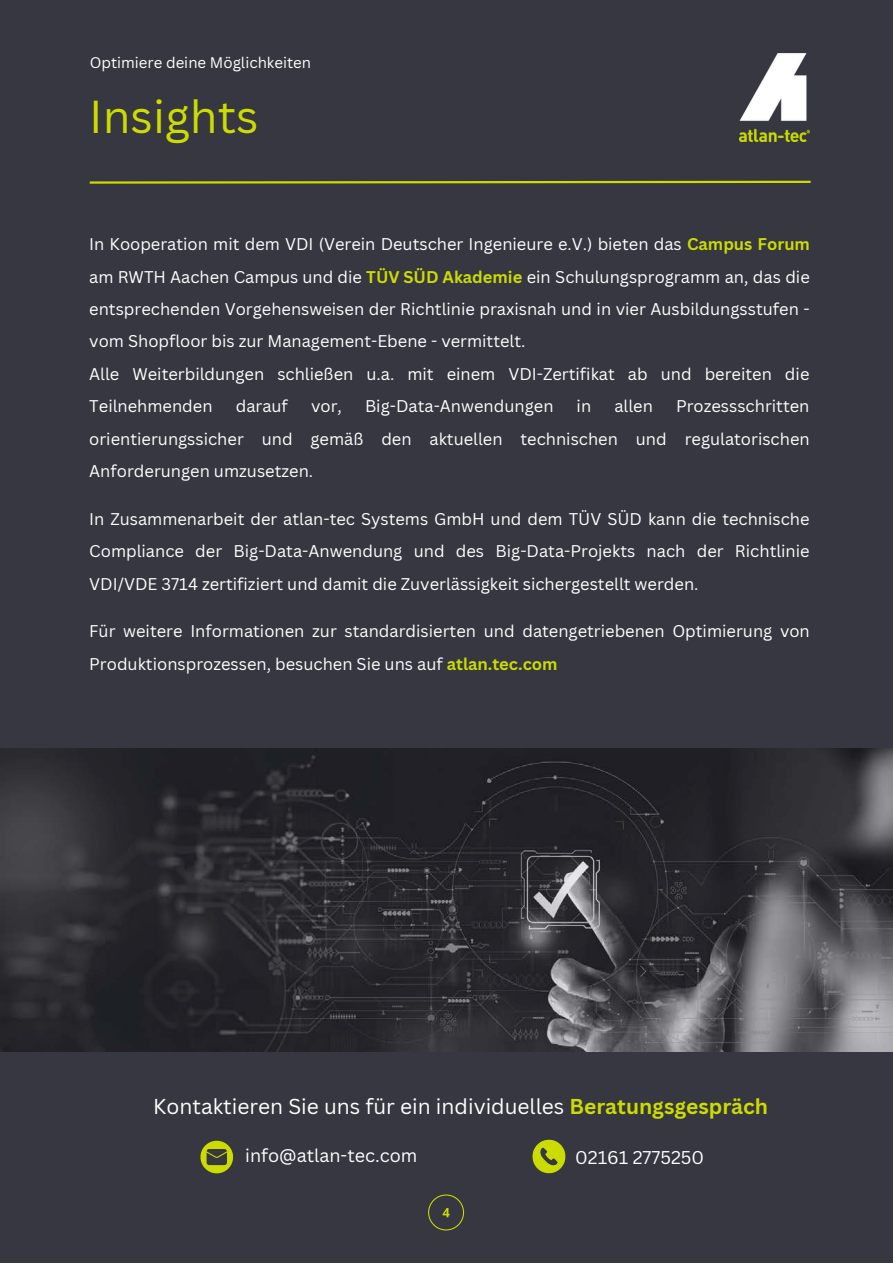
<style>
.page{position:relative;width:893px;height:1264px;background:#fff}
.page>*{position:absolute;margin:0;border:0;box-sizing:border-box;transform-origin:0 0}
.t1{font:45px "Canva Sans";color:#ccdc00}
.t2{font:21px "Canva Sans";color:#fff}
.t3{font:18px "Canva Sans";color:#fff}
.t4{font:16.5px/32.4px "Canva Sans";color:#fff;text-align:justify}
.t5{font:15px "Canva Sans";color:#fff}
.s1{font-weight:700;color:#ccdc00}
</style>
<div class="page">
<div style="left:0;top:0;width:892px;height:1262px;background:#363740"></div>
<svg style="left:89px;top:180px;width:722px;height:4px"></svg>
<img style="left:739px;top:54px;width:70px;height:88px">
<img style="left:0;top:748px;width:892px;height:303px">
<svg style="left:200px;top:1140px;width:33px;height:33px"></svg>
<svg style="left:428px;top:1194px;width:36px;height:36px"></svg>
<img style="left:532px;top:1139px;width:34px;height:35px">
<p class="t5" style="left:90px;top:52px;width:223px">Optimiere deine Möglichkeiten</p>
<p class="t1" style="left:89px;top:85px;width:171px">Insights</p>
<p class="t4" style="left:89px;top:227px;width:722px">In Kooperation mit dem VDI (Verein Deutscher Ingenieure e.V.) bieten das <span class="s1">Campus Forum </span>am RWTH Aachen Campus und die <span class="s1">TÜV SÜD Akademie</span> ein Schulungsprogramm an, das die entsprechenden Vorgehensweisen der Richtlinie praxisnah und in vier Ausbildungsstufen - vom Shopfloor bis zur Management-Ebene - vermittelt.</p>
<p class="t4" style="left:89px;top:357px;width:721px">Alle Weiterbildungen schließen u.a. mit einem VDI-Zertifikat ab und bereiten die<br>Teilnehmenden</p>
<p class="t4" style="left:236px;top:390px;width:54px">darauf</p>
<p class="t4" style="left:311px;top:390px;width:32px">vor,</p>
<p class="t4" style="left:365px;top:390px;width:190px">Big-Data-Anwendungen</p>
<p class="t4" style="left:576px;top:390px;width:16px">in</p>
<p class="t4" style="left:614px;top:390px;width:40px">allen</p>
<p class="t4" style="left:89px;top:390px;width:721px;text-indent:586px">Prozessschritten orientierungssicher und gemäß den aktuellen technischen und regulatorischen Anforderungen umzusetzen.</p>
<p class="t4" style="left:89px;top:502px;width:722px">In Zusammenarbeit der atlan-tec Systems GmbH und dem TÜV SÜD kann die technische Compliance der Big-Data-Anwendung und des Big-Data-Projekts nach der Richtlinie VDI/VDE 3714 zertifiziert und damit die Zuverlässigkeit sichergestellt werden.</p>
<p class="t4" style="left:89px;top:614px;width:722px">Für weitere Informationen zur standardisierten und datengetriebenen Optimierung von<br>Produktionsprozessen, besuchen Sie uns auf <span class="s1">atlan.tec.com</span></p>
<p class="t2" style="left:153px;top:1091px;width:616px">Kontaktieren Sie uns für ein individuelles <span class="s1">Beratungsgespräch</span></p>
<p class="t3" style="left:245px;top:1142px;width:174px">info@atlan-tec.com</p>
<p class="t3" style="left:575px;top:1144px;width:130px">02161 2775250</p>
</div>
